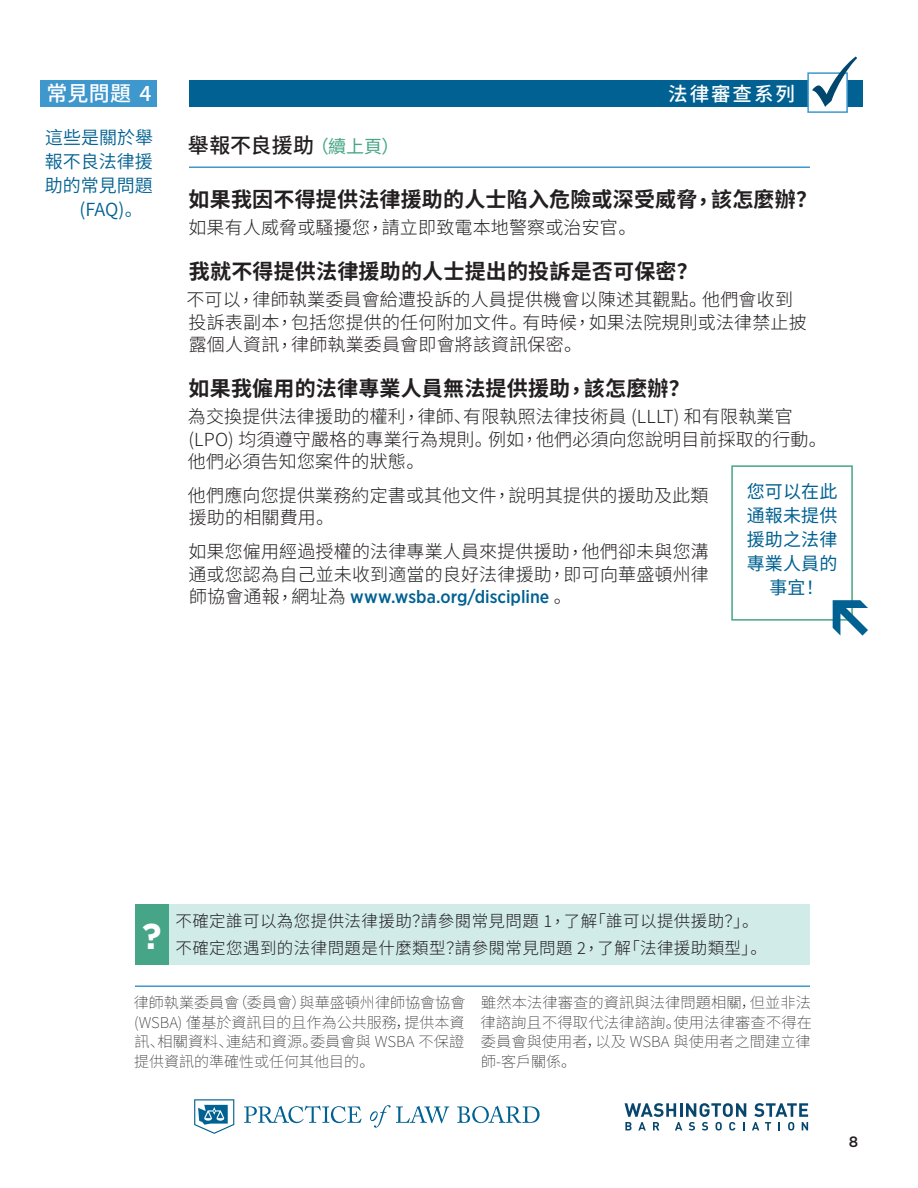
<style>
.page{position:relative;width:918px;height:1188px;background:#fff}
.page>*{position:absolute;margin:0;border:0;box-sizing:border-box;transform-origin:0 0}
.t1{font:700 36px "Gotham";color:#fff}
.lhc_H1{font:700 21px "Source Han Sans SC";letter-spacing:.01em;color:#231f20}
.Lead_H3_Continued{font:500 21px "Source Han Sans SC";letter-spacing:.015em;color:#231f20}
._2nd_Page_Header{font:500 21px "Source Han Sans SC";color:#fff}
.t2{font:500 19.5px "Source Han Sans SC";letter-spacing:.1em;color:#fff}
.lhc_diag_ques_text{font:300 18px/22.5px "Source Han Sans SC";letter-spacing:.01em;color:#231f20}
._2nd_Page_sub-title{font:18px "Source Han Sans SC";color:#006192}
.Click_here_box{font:18px/24px "Source Han Sans SC";letter-spacing:.01em;color:#006192;text-align:center}
.Footer_reference{font:300 16.5px "Source Han Sans SC";letter-spacing:.025em;color:#231f20}
.t3{font:200 15px/19.5px "Source Han Sans SC";letter-spacing:.005em;color:#231f20;text-align:justify}
.t4{font:500 15px "Gotham";color:#231f20}
.s1{font-weight:400;font-size:18px;color:#46a586}
.s2{font-family:"Gotham Narrow";font-weight:500;color:#006192}
</style>
<div class="page">
<div style="left:40px;top:80px;width:117px;height:27px;background:#3e97cd"></div>
<svg style="left:625px;top:1103px;width:121px;height:28px"></svg>
<svg style="left:752px;top:1103px;width:56px;height:28px"></svg>
<svg style="left:244px;top:1106px;width:118px;height:17px"></svg>
<svg style="left:370px;top:1105px;width:79px;height:23px"></svg>
<svg style="left:457px;top:1106px;width:83px;height:17px"></svg>
<svg style="left:194px;top:1099px;width:40px;height:35px"></svg>
<hr style="left:135px;top:986px;width:675px;height:1px;background:#3e97cd">
<div style="left:189px;top:80px;width:673px;height:27px;background:#006192"></div>
<div style="left:807px;top:72px;width:41px;height:41px;background:#fff;border:2px solid #3e97cd"></div>
<hr style="left:189px;top:166px;width:621px;height:2px;background:#3e97cd">
<div style="left:731px;top:465px;width:122px;height:156px;border:2px solid #46a586"></div>
<div style="left:169px;top:904px;width:641px;height:61px;background:#d1ebe9"></div>
<div style="left:135px;top:904px;width:34px;height:61px;background:#46a586"></div>
<svg style="left:833px;top:600px;width:20px;height:21px"></svg>
<svg style="left:808px;top:72px;width:55px;height:36px"></svg>
<p class="_2nd_Page_Header" style="left:47px;top:82px;width:106px">常見問題 4</p>
<p class="_2nd_Page_sub-title" style="left:45px;top:127px;width:109px">這些是關於舉</p>
<p class="_2nd_Page_sub-title" style="left:45px;top:151px;width:110px">報不良法律援</p>
<p class="_2nd_Page_sub-title" style="left:45px;top:175px;width:110px">助的常見問題</p>
<p class="_2nd_Page_sub-title" style="left:80px;top:199px;width:65px">(FAQ)。</p>
<p class="t2" style="left:668px;top:83px;width:128px">法律審查系列</p>
<p class="Lead_H3_Continued" style="left:188px;top:133px;width:213px">舉報不良援助 <span class="s1">（續上頁）</span></p>
<p class="lhc_H1" style="left:189px;top:187px;width:630px">如果我因不得提供法律援助的人士陷入危險或深受威脅，該怎麼辦？</p>
<p class="lhc_diag_ques_text" style="left:188px;top:217px;width:449px">如果有人威脅或騷擾您，請立即致電本地警察或治安官。</p>
<p class="lhc_H1" style="left:189px;top:259px;width:510px">我就不得提供法律援助的人士提出的投訴是否可保密？</p>
<p class="lhc_diag_ques_text" style="left:186px;top:289px;width:622px">不可以，律師執業委員會給遭投訴的人員提供機會以陳述其觀點。他們會收到投訴表副本，包括您提供的任何附加文件。有時候，如果法院規則或法律禁止披露個人資訊，律師執業委員會即會將該資訊保密。</p>
<p class="lhc_H1" style="left:189px;top:376px;width:503px">如果我僱用的法律專業人員無法提供援助，該怎麼辦？</p>
<p class="lhc_diag_ques_text" style="left:188px;top:406px;width:641px">為交換提供法律援助的權利，律師、有限執照法律技術員 (LLLT) 和有限執業官(LPO) 均須遵守嚴格的專業行為規則。例如，他們必須向您說明目前採取的行動。他們必須告知您案件的狀態。</p>
<p class="lhc_diag_ques_text" style="left:188px;top:484px;width:522px">他們應向您提供業務約定書或其他文件，說明其提供的援助及此類援助的相關費用。</p>
<p class="lhc_diag_ques_text" style="left:188px;top:541px;width:522px;text-align:justify">如果您僱用經過授權的法律專業人員來提供援助，他們卻未與您溝通或您認為自己並未收到適當的良好法律援助，即可向華盛頓州律師協會通報，網址為 <span class="s2">www.wsba.org/discipline</span> 。</p>
<p class="Click_here_box" style="left:747px;top:479px;width:92px">您可以在此通報未提供援助之法律專業人員的事宜！</p>
<p class="t1" style="left:142px;top:913px;width:21px">?</p>
<p class="Footer_reference" style="left:176px;top:912px;width:585px">不確定誰可以為您提供法律援助？請參閱常見問題 1，了解「誰可以提供援助？」。</p>
<p class="Footer_reference" style="left:176px;top:939px;width:593px">不確定您遇到的法律問題是什麼類型？請參閱常見問題 2，了解「法律援助類型」。</p>
<p class="t3" style="left:134px;top:993px;width:333px">律師執業委員會（委員會）與華盛頓州律師協會協會(WSBA) 僅基於資訊目的且作為公共服務，提供本資訊、相關資料、連結和資源。委員會與 WSBA 不保證提供資訊的準確性或任何其他目的。</p>
<p class="t3" style="left:480px;top:993px;width:333px">雖然本法律審查的資訊與法律問題相關，但並非法律諮詢且不得取代法律諮詢。使用法律審查不得在委員會與使用者，以及 WSBA 與使用者之間建立律師-客戶關係。</p>
<p class="t4" style="left:849px;top:1132px;width:11px">8</p>
</div>
